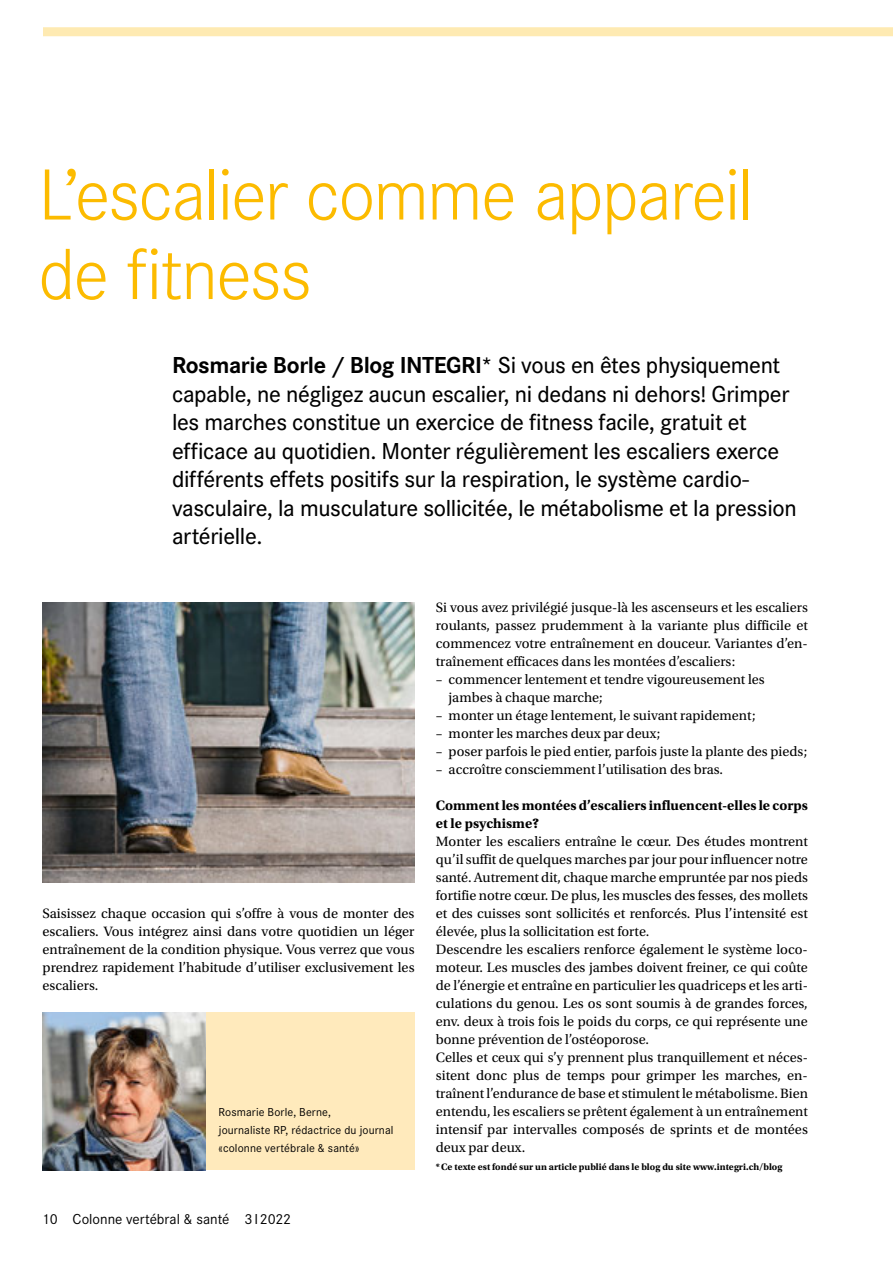
<style>
.page{position:relative;width:893px;height:1263px;background:#fff}
.page>*{position:absolute;margin:0;border:0;box-sizing:border-box;transform-origin:0 0}
.t1{font:300 75px/79.5px "Corporate S";letter-spacing:-.025em;color:#fcbb00}
.t2{font:500 24px/28.5px "Corporate S";letter-spacing:-.015em;color:#000}
.t3{font:15px "Corporate S";color:#000}
.t4{font:14.25px/18px "Utopia Std";color:#000;text-align:justify}
.t5{font:700 14.25px/18px "Utopia Std";color:#000}
.t6{font:12px/18px "Corporate S";letter-spacing:.01em;color:#000}
.t7{font:700 9.75px "Utopia Std";color:#000}
.s1{font-weight:700}
</style>
<div class="page">
<div style="left:43px;top:1013px;width:372px;height:157px;background:#ffeabc"></div>
<img style="left:43px;top:1013px;width:163px;height:157px">
<img style="left:43px;top:602px;width:372px;height:280px">
<svg style="left:43px;top:27px;width:849px;height:10px;background:#feebb9"></svg>
<h1 class="t1" style="left:38px;top:152px;width:717px">L’escalier comme appareil de fitness</h1>
<p class="t2" style="left:172px;top:350px;width:626px"><span class="s1">Rosmarie Borle / Blog INTEGRI*</span> Si vous en êtes physiquement capable, ne négligez aucun escalier, ni dedans ni dehors! Grimper les marches constitue un exercice de fitness facile, gratuit et efficace au quotidien. Monter régulièrement les escaliers exerce différents effets positifs sur la respiration, le système cardio&shy;vasculaire, la musculature sollicitée, le métabolisme et la pression artérielle.</p>
<p class="t4" style="left:43px;top:905px;width:374px">Saisissez chaque occasion qui s’offre à vous de monter des escaliers. Vous intégrez ainsi dans votre quotidien un léger entraînement de la condition physique. Vous verrez que vous prendrez rapidement l’habitude d’utiliser exclusivement les escaliers.</p>
<p class="t6" style="left:219px;top:1103px;width:176px">Rosmarie Borle, Berne,<br>journaliste RP, rédactrice du journal «colonne vertébrale &amp; santé»</p>
<p class="t3" style="left:42px;top:1211px;width:251px">10 Colonne vertébral &amp; santé 3 I 2022</p>
<p class="t4" style="left:436px;top:599px;width:374px">Si vous avez privilégié jusque-là les ascenseurs et les escaliers roulants, passez prudemment à la variante plus difficile et commencez votre entraînement en douceur. Variantes d’en&shy;traînement efficaces dans les montées d’escaliers:</p>
<p class="t4" style="left:449px;top:671px;width:318px;text-indent:-13px">– commencer lentement et tendre vigoureusement les jambes à chaque marche;</p>
<p class="t4" style="left:436px;top:707px;width:321px">– monter un étage lentement, le suivant rapidement;</p>
<p class="t4" style="left:436px;top:725px;width:226px">– monter les marches deux par deux;</p>
<p class="t4" style="left:436px;top:743px;width:373px">– poser parfois le pied entier, parfois juste la plante des pieds;</p>
<p class="t4" style="left:436px;top:761px;width:289px">– accroître consciemment l’utilisation des bras.</p>
<p class="t5" style="left:436px;top:796px;width:374px">Comment les montées d’escaliers influencent-elles le corps et le psychisme?</p>
<p class="t4" style="left:436px;top:833px;width:374px;text-align:left">Monter les escaliers entraîne le cœur. Des études montrent qu’il suffit de quelques marches par jour pour influencer notre santé. Autrement dit, chaque marche empruntée par nos pieds fortifie notre cœur. De plus, les muscles des fesses, des mollets et des cuisses sont sollicités et renforcés. Plus l’intensité est élevée, plus la sollicitation est forte.<br>Descendre les escaliers renforce également le système loco&shy;moteur. Les muscles des jambes doivent freiner, ce qui coûte de l’énergie et entraîne en particulier les quadriceps et les arti&shy;culations du genou. Les os sont soumis à de grandes forces, env. deux à trois fois le poids du corps, ce qui représente une bonne prévention de l’ostéoporose.<br>Celles et ceux qui s’y prennent plus tranquillement et néces&shy;sitent donc plus de temps pour grimper les marches, en&shy;traînent l’endurance de base et stimulent le métabolisme. Bien entendu, les escaliers se prêtent également à un entraînement intensif par intervalles composés de sprints et de montées deux par deux.</p>
<p class="t7" style="left:436px;top:1161px;width:348px">* Ce texte est fondé sur un article publié dans le blog du site www.integri.ch/blog</p>
</div>
